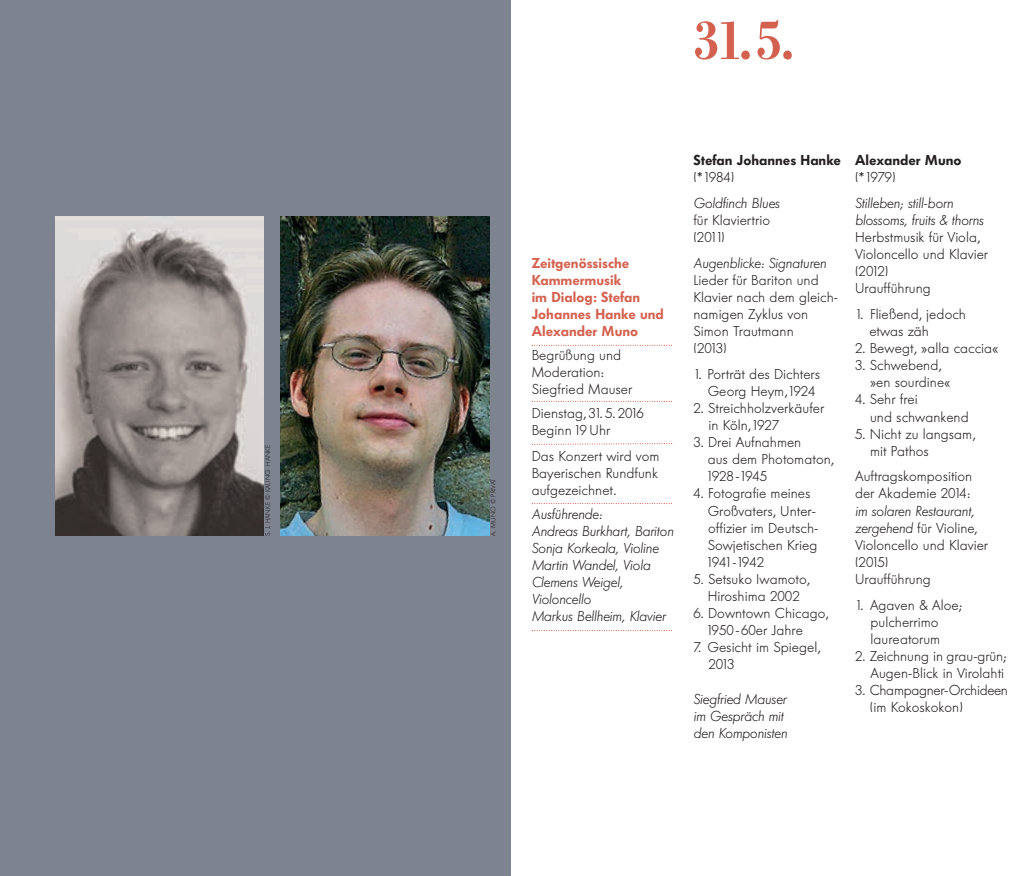
<style>
.page{position:relative;width:1021px;height:876px;background:#fff}
.page>*{position:absolute;margin:0;border:0;box-sizing:border-box;transform-origin:0 0}
.t1{font:500 54.6px "Bodoni Berthold BQ";color:#d4614f;scale:.93 1}
.t2{font:300 14.25px/17.1px "Futura BQ";color:#231f20}
.t3{font:italic 300 14.25px/17.1px "Futura BQ";color:#231f20}
.t4{font:600 14.25px/17.1px "Futura BQ";color:#d4614f}
.t5{font:300 14.25px/17.1px "Futura BQ";letter-spacing:-.025em;color:#231f20}
.t6{font:600 14.25px "Futura BQ";color:#231f20}
.t7{font:300 6.75px "Futura BQ";letter-spacing:.015em;color:#231f20}
.s1{font-style:italic}
</style>
<div class="page">
<div style="left:0;top:0;width:510px;height:876px;background:#7e8390"></div>
<img style="left:55px;top:217px;width:209px;height:319px">
<img style="left:281px;top:217px;width:208px;height:319px">
<svg style="left:531px;top:345px;width:141px;height:1px"></svg>
<svg style="left:531px;top:401px;width:141px;height:1px"></svg>
<svg style="left:531px;top:443px;width:141px;height:2px"></svg>
<svg style="left:531px;top:503px;width:141px;height:1px"></svg>
<svg style="left:531px;top:630px;width:141px;height:1px"></svg>
<p class="t7" style="left:264px;top:536px;width:92px;rotate:-90deg">S. J. HANKE © KALING HANKE</p>
<h1 class="t1" style="left:693px;top:10px;width:109px">31.5.</h1>
<p class="t7" style="left:489px;top:536px;width:59px;rotate:-90deg">A. MUNO © PRIVAT</p>
<p class="t4" style="left:531px;top:254px;width:133px">Zeitgenössische<br>Kammermusik<br>im Dialog: Stefan<br>Johannes Hanke und<br>Alexander Muno</p>
<p class="t2" style="left:531px;top:346px;width:102px">Begrüßung und<br>Moderation:<br>Siegfried Mauser</p>
<p class="t2" style="left:531px;top:405px;width:114px">Dienstag, 31. 5. 2016<br>Beginn19 Uhr</p>
<p class="t2" style="left:531px;top:447px;width:129px;text-align:justify">Das Konzert wird vom Bayerischen Rundfunk aufgezeichnet.</p>
<p class="t3" style="left:531px;top:506px;width:143px">Ausführende:<br>Andreas Burkhart, Bariton<br>Sonja Korkeala, Violine<br>Martin Wandel, Viola<br>Clemens Weigel,<br>Violoncello<br>Markus Bellheim, Klavier</p>
<p class="t6" style="left:693px;top:152px;width:149px">Stefan Johannes Hanke</p>
<p class="t2" style="left:693px;top:169px;width:43px">(*1984)</p>
<p class="t3" style="left:693px;top:195px;width:88px">Goldfinch Blues</p>
<p class="t2" style="left:693px;top:211px;width:78px">für Klaviertrio (2011)</p>
<p class="t3" style="left:693px;top:254px;width:134px">Augenblicke: Signaturen</p>
<p class="t2" style="left:693px;top:271px;width:146px">Lieder für Bariton und<br>Klavier nach dem gleich&shy;namigen Zyklus von<br>Simon Trautmann<br>(2013)</p>
<p class="t2" style="left:707px;top:365px;width:114px;text-indent:-14px">1. Porträt des Dichters<br>Georg Heym,1924</p>
<p class="t2" style="left:708px;top:399px;width:117px;text-indent:-15px">2. Streichholzverkäufer in Köln,1927</p>
<p class="t2" style="left:706px;top:434px;width:129px;text-indent:-13px">3. Drei Aufnahmen<br>aus dem Photomaton,<br>1928-1945</p>
<p class="t2" style="left:706px;top:485px;width:114px;text-indent:-13px">4. Fotografie meines<br>Großvaters, Unter&shy;offizier im Deutsch-<br>Sowjetischen Krieg<br>1941-1942</p>
<p class="t2" style="left:693px;top:570px;width:118px;text-align:center">5. Setsuko Iwamoto,<br>Hiroshima 2002</p>
<p class="t2" style="left:706px;top:605px;width:124px;text-indent:-13px">6. Downtown Chicago,<br>1950-60er Jahre</p>
<p class="t2" style="left:708px;top:639px;width:114px;text-indent:-15px">7. Gesicht im Spiegel,<br>2013</p>
<p class="t3" style="left:693px;top:690px;width:95px">Siegfried Mauser im Gespräch mit den Komponisten</p>
<p class="t6" style="left:855px;top:152px;width:108px">Alexander Muno</p>
<p class="t2" style="left:855px;top:169px;width:42px">(*1979)</p>
<p class="t3" style="left:855px;top:195px;width:130px">Stilleben; still-born blossoms, fruits &amp; thorns</p>
<p class="t2" style="left:855px;top:229px;width:134px">Herbstmusik für Viola,<br>Violoncello und Klavier (2012)<br>Uraufführung</p>
<p class="t2" style="left:869px;top:305px;width:98px;text-indent:-14px">1. Fließend, jedoch etwas zäh</p>
<p class="t2" style="left:855px;top:340px;width:145px">2. Bewegt, »alla caccia«</p>
<p class="t2" style="left:870px;top:357px;width:82px;text-indent:-15px">3. Schwebend, »en sourdine«</p>
<p class="t2" style="left:870px;top:391px;width:100px;text-indent:-15px">4. Sehr frei<br>und schwankend</p>
<p class="t2" style="left:870px;top:425px;width:107px;text-indent:-15px">5. Nicht zu langsam, mit Pathos</p>
<p class="t2" style="left:855px;top:468px;width:119px">Auftragskomposition der Akademie 2014:</p>
<p class="t2" style="left:855px;top:502px;width:134px"><span class="s1">im solaren Restaurant, zergehend</span> für Violine,<br>Violoncello und Klavier (2015)<br>Uraufführung</p>
<p class="t2" style="left:855px;top:596px;width:109px;text-align:center">1. Agaven &amp; Aloe; pulcherrimo laureatorum</p>
<p class="t2" style="left:855px;top:647px;width:153px;text-align:right">2. Zeichnung in grau-grün;<br>Augen-Blick in Virolahti</p>
<p class="t5" style="left:869px;top:682px;width:140px;text-indent:-15px">3. Champagner-Orchideen (im Kokoskokon)</p>
</div>
